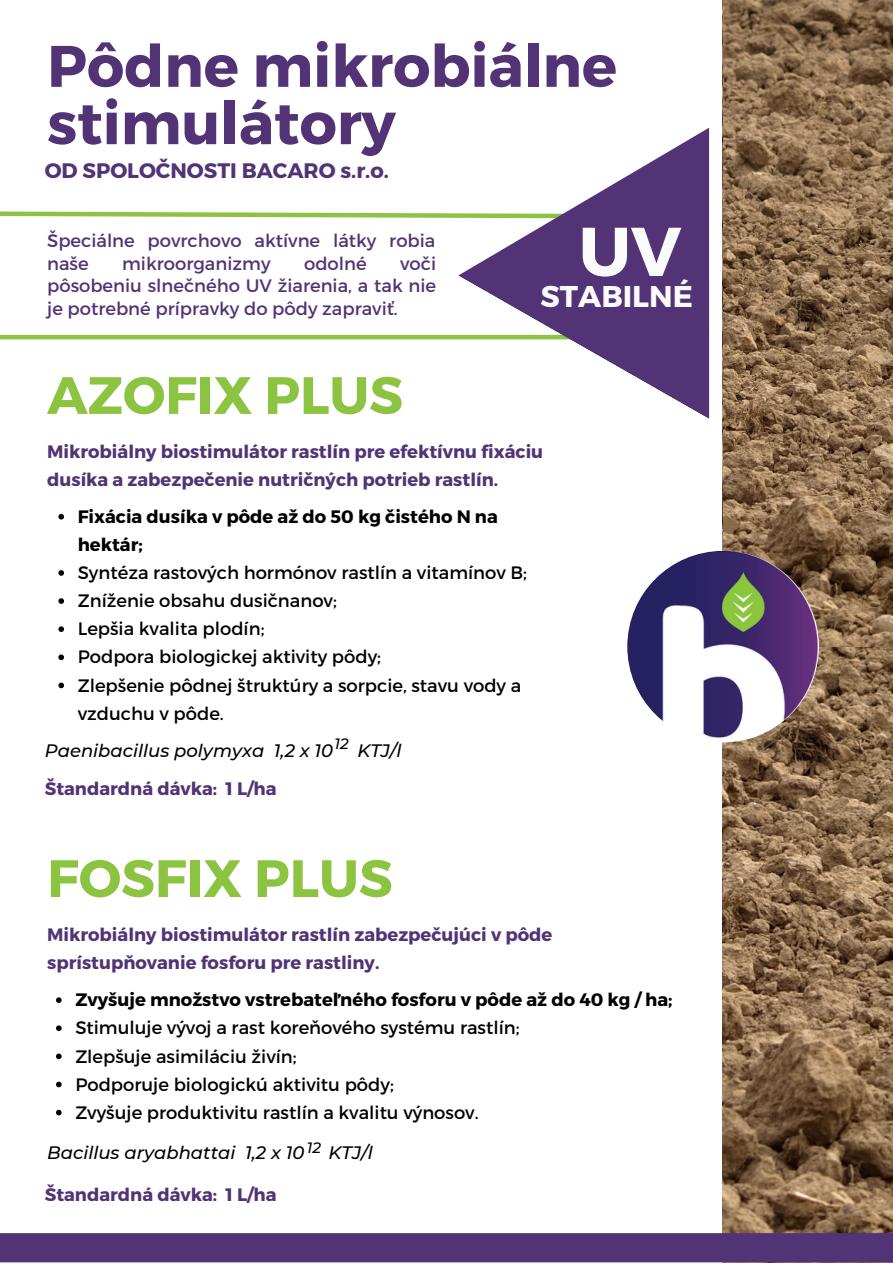
<style>
.page{position:relative;width:893px;height:1264px;background:#fff}
.page>*{position:absolute;margin:0;border:0;box-sizing:border-box;transform-origin:0 0}
.t1{font:700 69px "Montserrat";color:#fafafb}
.t2{font:700 58.5px/57.3px "Montserrat";color:#523376}
.t3{font:700 52.5px "Montserrat";color:#8cc442}
.t4{font:700 30px "Montserrat";color:#fafafb}
.t5{font:700 21px "Montserrat";color:#523376}
.t6{font:18px/28px "Montserrat";color:#000}
.t7{font:700 18px/28px "Montserrat";color:#523376}
.t8{font:18px/22.5px "Montserrat";color:#523376}
.t9{font:700 18px/28px "Montserrat";color:#000}
.t10{font:italic 500 18px "Montserrat";color:#000}
.t11{font:italic 500 15px "Montserrat";color:#000}
</style>
<div class="page">
<img style="left:722px;top:0;width:170px;height:1233px">
<img style="left:723px;top:0;width:169px;height:646px">
<img style="left:627px;top:551px;width:191px;height:191px;border-radius:50%">
<svg style="left:58px;top:514px;width:6px;height:5px"></svg>
<svg style="left:58px;top:570px;width:6px;height:5px"></svg>
<svg style="left:58px;top:598px;width:6px;height:6px"></svg>
<svg style="left:58px;top:626px;width:6px;height:6px"></svg>
<svg style="left:58px;top:654px;width:6px;height:6px"></svg>
<svg style="left:58px;top:682px;width:6px;height:6px"></svg>
<svg style="left:0;top:211px;width:458px;height:7px"></svg>
<hr style="left:0;top:335px;width:604px;height:4px;background:#8cc442">
<svg style="left:458px;top:128px;width:251px;height:291px"></svg>
<svg style="left:56px;top:997px;width:6px;height:5px"></svg>
<svg style="left:56px;top:1025px;width:6px;height:6px"></svg>
<svg style="left:56px;top:1053px;width:6px;height:6px"></svg>
<svg style="left:56px;top:1081px;width:6px;height:6px"></svg>
<svg style="left:56px;top:1109px;width:6px;height:6px"></svg>
<div style="left:0;top:1233px;width:892px;height:29px;background:#523376"></div>
<p class="t2" style="left:47px;top:34px;width:571px">Pôdne mikrobiálne stimulátory</p>
<p class="t5" style="left:45px;top:157px;width:345px">OD SPOLOČNOSTI BACARO s.r.o.</p>
<p class="t8" style="left:47px;top:228px;width:390px">Špeciálne povrchovo aktívne látky robia naše</p>
<p class="t8" style="left:122px;top:251px;width:150px">mikroorganizmy</p>
<p class="t8" style="left:304px;top:251px;width:64px">odolné</p>
<p class="t8" style="left:47px;top:251px;width:390px;text-align:justify;text-indent:353px">voči pôsobeniu slnečného UV žiarenia, a tak nie je potrebné prípravky do pôdy zapraviť.</p>
<p class="t3" style="left:47px;top:361px;width:357px">AZOFIX PLUS</p>
<p class="t1" style="left:578px;top:206px;width:104px">UV</p>
<p class="t4" style="left:540px;top:277px;width:154px">STABILNÉ</p>
<p class="t7" style="left:47px;top:436px;width:497px">Mikrobiálny biostimulátor rastlín pre efektívnu fixáciu dusíka a zabezpečenie nutričných potrieb rastlín.</p>
<p class="t9" style="left:78px;top:501px;width:421px">Fixácia dusíka v pôde až do 50 kg čistého N na hektár;</p>
<p class="t6" style="left:78px;top:558px;width:451px">Syntéza rastových hormónov rastlín a vitamínov B;</p>
<p class="t6" style="left:78px;top:586px;width:261px">Zníženie obsahu dusičnanov;</p>
<p class="t6" style="left:78px;top:614px;width:188px">Lepšia kvalita plodín;</p>
<p class="t6" style="left:78px;top:642px;width:305px">Podpora biologickej aktivity pôdy;</p>
<p class="t6" style="left:78px;top:670px;width:445px">Zlepšenie pôdnej štruktúry a sorpcie, stavu vody a vzduchu v pôde.</p>
<p class="t11" style="left:334px;top:734px;width:16px">12</p>
<p class="t10" style="left:45px;top:739px;width:290px">Paenibacillus polymyxa 1,2 x 10</p>
<p class="t10" style="left:357px;top:739px;width:46px">KTJ/l</p>
<p class="t7" style="left:45px;top:774px;width:233px">Štandardná dávka: 1 L/ha</p>
<p class="t3" style="left:47px;top:844px;width:347px">FOSFIX PLUS</p>
<p class="t7" style="left:47px;top:919px;width:506px">Mikrobiálny biostimulátor rastlín zabezpečujúci v pôde sprístupňovanie fosforu pre rastliny.</p>
<p class="t9" style="left:75px;top:985px;width:598px">Zvyšuje množstvo vstrebateľného fosforu v pôde až do 40 kg / ha;</p>
<p class="t6" style="left:75px;top:1013px;width:446px">Stimuluje vývoj a rast koreňového systému rastlín;</p>
<p class="t6" style="left:75px;top:1041px;width:223px">Zlepšuje asimiláciu živín;</p>
<p class="t6" style="left:75px;top:1069px;width:320px">Podporuje biologickú aktivitu pôdy;</p>
<p class="t6" style="left:75px;top:1097px;width:405px">Zvyšuje produktivitu rastlín a kvalitu výnosov.</p>
<p class="t10" style="left:47px;top:1141px;width:259px">Bacillus aryabhattai 1,2 x 10</p>
<p class="t10" style="left:328px;top:1141px;width:46px">KTJ/l</p>
<p class="t11" style="left:307px;top:1138px;width:16px">12</p>
<p class="t7" style="left:45px;top:1179px;width:233px">Štandardná dávka: 1 L/ha</p>
</div>
